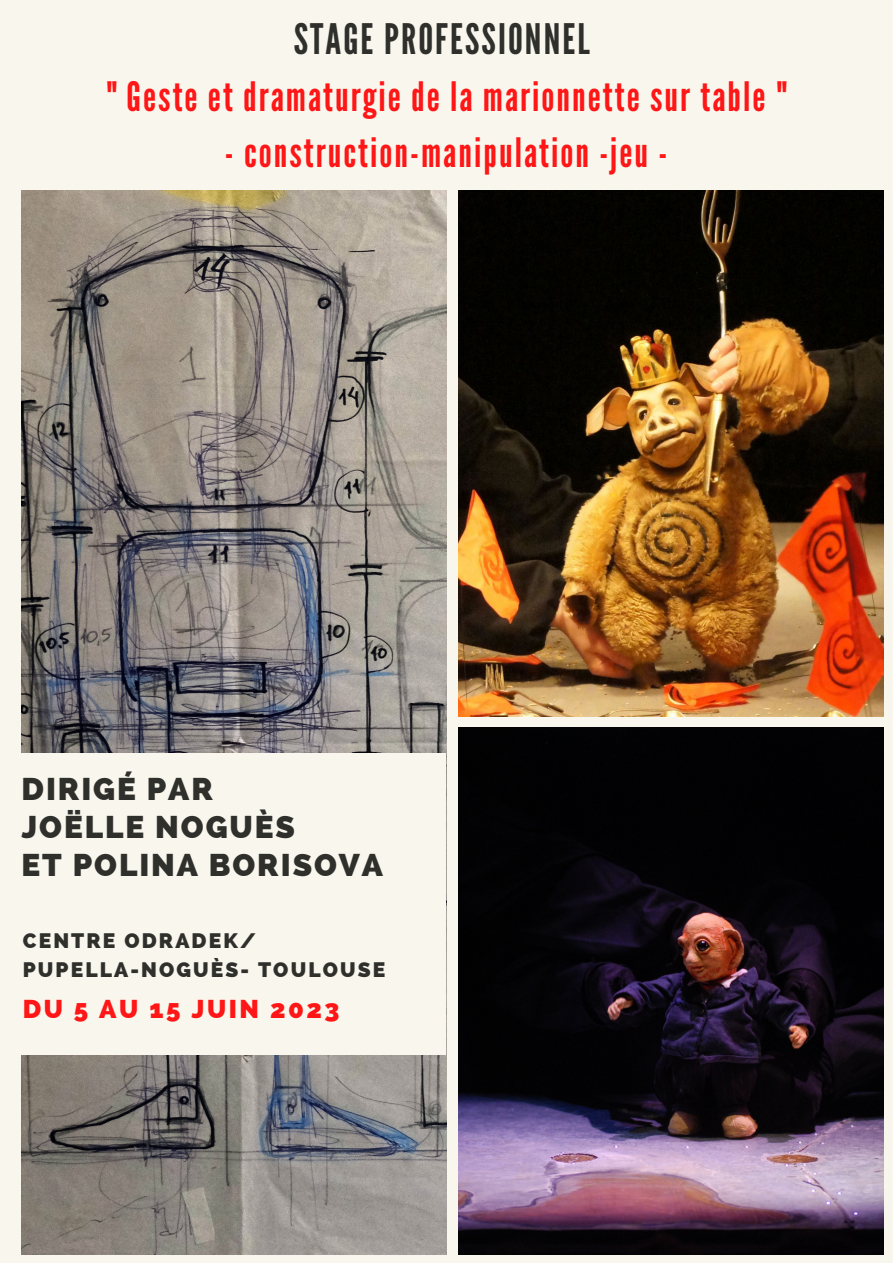
<style>
.page{position:relative;width:893px;height:1264px;background:#fff}
.page>*{position:absolute;margin:0;border:0;box-sizing:border-box;transform-origin:0 0}
.t1{font:42px "League Gothic";letter-spacing:.05em;color:#2f2f2c}
.t2{font:40.5px "League Gothic";letter-spacing:.05em;color:#ff1616}
.t3{font:800 31.5px/38.2px "Raleway";letter-spacing:.06em;color:#2f2f2c}
.t4{font:800 25.8px "Raleway";letter-spacing:.1em;color:#ff1616}
.t5{font:800 21px/29.2px "Raleway";letter-spacing:.1em;color:#2f2f2c}
</style>
<div class="page">
<div style="left:0;top:0;width:892px;height:1262px;background:#f9f7ed"></div>
<img style="left:22px;top:190px;width:425px;height:1063px">
<img style="left:458px;top:190px;width:425px;height:526px">
<img style="left:458px;top:727px;width:425px;height:526px">
<div style="left:22px;top:753px;width:423px;height:301px;background:#f9f7ed"></div>
<p class="t1" style="left:294px;top:14px;width:297px">STAGE PROFESSIONNEL</p>
<p class="t2" style="left:106px;top:73px;width:682px">" Geste et dramaturgie de la marionnette sur table "</p>
<p class="t2" style="left:225px;top:129px;width:443px">- construction-manipulation -jeu -</p>
<p class="t3" style="left:22px;top:769px;width:363px">DIRIGÉ PAR<br>JOËLLE NOGUÈS<br>ET POLINA BORISOVA</p>
<p class="t5" style="left:23px;top:925px;width:364px">CENTRE ODRADEK/<br>PUPELLA-NOGUÈS- TOULOUSE</p>
<p class="t4" style="left:23px;top:993px;width:318px">DU 5 AU 15 JUIN 2023</p>
</div>
